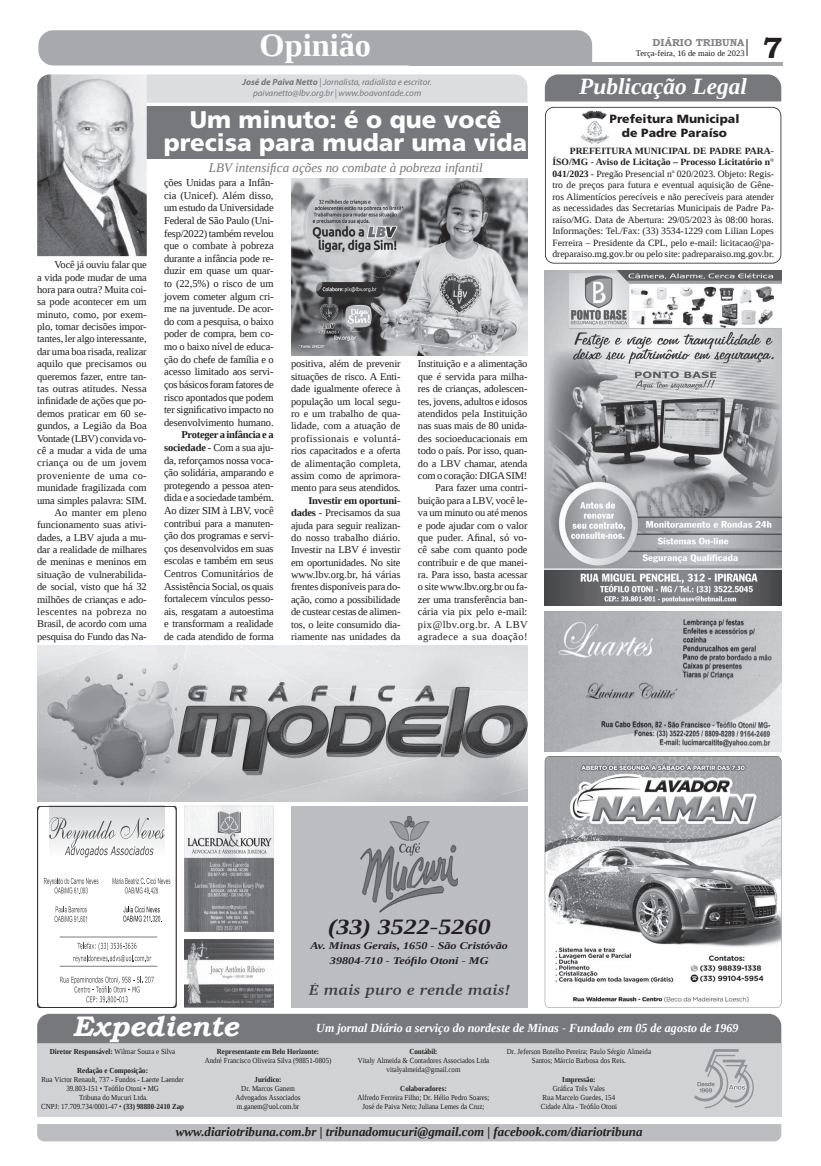
<style>
.page{position:relative;width:821px;height:1166px;background:#fff}
.page>*{position:absolute;margin:0;border:0;box-sizing:border-box;transform-origin:0 0}
.t1{font:700 32.38px "Liberation Serif";color:#fff}
.t2{font:700 29.31px "Bookman Old Style";color:#231f20}
.t3{font:italic 700 28.26px "Bookman Old Style";color:#fff}
.t4{font:900 24.06px/23.2px "Frutiger LT Std";color:#fff;text-align:center}
.t5{font:italic 700 23.28px "Liberation Serif";color:#fff}
.t6{font:italic 700 21.96px "Liberation Serif";color:#231f20;scale:1.19 1}
.t7{font:italic 13.12px "Liberation Serif";color:#76787b}
.t8{font:italic 700 12.95px "Liberation Serif";color:#231f20}
.t9{font:italic 700 12.34px "Liberation Serif";color:#fff}
.t10{font:900 11.9px/14.3px "Frutiger LT Std";color:#231f20;text-align:center}
.t11{font:10.5px/12.6px "Liberation Serif";letter-spacing:-.015em;color:#231f20;text-align:justify}
.t12{font:10.33px/12.4px "Liberation Serif";letter-spacing:-.015em;color:#231f20;text-align:right}
.t13{font:italic 700 10.33px/15px "Liberation Serif";color:#231f20;text-align:center;scale:1.19 1}
.t14{font:700 10.06px "Bookman Old Style";color:#808285}
.t15{font:9.54px/11.5px "Liberation Serif";letter-spacing:-.005em;color:#231f20;text-align:justify}
.t16{font:italic 9.01px/10.8px "Myriad Pro";color:#76787b;text-align:center}
.t17{font:8.4px "Liberation Serif";color:#231f20}
.t18{font:7.7px/9.2px "Liberation Serif";color:#231f20;text-align:center;scale:.91 1}
.t19{font:700 7.7px "Liberation Serif";color:#231f20;scale:.91 1}
.s1{font-weight:700}
.s2{font-weight:400}
</style>
<div class="page">
<hr style="left:409px;top:62px;width:374px;height:3px;background:#a8a9ad">
<div style="left:38px;top:30px;width:554px;height:35px;background:#a8a9ad"></div>
<svg style="left:747px;top:39px;width:1px;height:17px"></svg>
<div style="left:37px;top:1124px;width:744px;height:17px;background:#bcbdc0"></div>
<div style="left:545px;top:74px;width:236px;height:27px;background:#76787b"></div>
<svg style="left:545px;top:107px;width:236px;height:156px"></svg>
<img style="left:581px;top:110px;width:29px;height:34px">
<div style="left:37px;top:1043px;width:744px;height:73px;background:#d1d2d4"></div>
<div style="left:37px;top:1014px;width:744px;height:29px;background:#76787b"></div>
<img style="left:545px;top:611px;width:236px;height:140px">
<img style="left:545px;top:270px;width:236px;height:335px">
<svg style="left:694px;top:1049px;width:60px;height:59px"></svg>
<svg style="left:37px;top:806px;width:140px;height:202px"></svg>
<svg style="left:184px;top:806px;width:90px;height:125px"></svg>
<img style="left:184px;top:939px;width:90px;height:69px">
<div style="left:291px;top:806px;width:236px;height:202px;background:#bcbdc0"></div>
<img style="left:361px;top:816px;width:97px;height:97px">
<img style="left:308px;top:983px;width:202px;height:15px">
<svg style="left:545px;top:756px;width:236px;height:252px"></svg>
<div style="left:146px;top:106px;width:381px;height:53px;background:#76787b"></div>
<svg style="left:147px;top:74px;width:380px;height:29px;background:#dcdddf"></svg>
<img style="left:37px;top:74px;width:110px;height:182px">
<img style="left:291px;top:179px;width:236px;height:177px">
<img style="left:37px;top:646px;width:490px;height:155px">
<p class="t12" style="left:37px;top:258px;width:111px">Você já ouviu falar que<br>a vida pode mudar de uma hora para outra? Muita coi&shy;sa pode acontecer em um minuto, como, por exem&shy;plo, tomar decisões impor&shy;tantes, ler algo interessante, dar uma boa risada, realizar aquilo que precisamos ou queremos fazer, entre tan&shy;tas outras atitudes. Nessa infinidade de ações que po&shy;demos praticar em 60 se&shy;gundos, a Legião da Boa<br>Vontade (LBV) convida vo&shy;cê a mudar a vida de uma criança ou de um jovem proveniente de uma co&shy;munidade fragilizada com uma simples palavra: SIM.<br>Ao manter em pleno funcionamento suas ativi&shy;dades, a LBV ajuda a mu&shy;dar a realidade de milhares de meninas e meninos em situação de vulnerabilida&shy;de social, visto que há 32 milhões de crianças e ado&shy;lescentes na pobreza no<br>Brasil, de acordo com uma pesquisa do Fundo das Na-</p>
<h1 class="t1" style="left:260px;top:24px;width:113px">Opinião</h1>
<p class="t16" style="left:243px;top:76px;width:191px"><span class="s1">José de Paiva Netto</span> | Jornalista, radialista e escritor. paivanetto@lbv.org.br | www.boavontade.com</p>
<h3 class="t4" style="left:164px;top:107px;width:365px">Um minuto: é o que você precisa para mudar uma vida</h3>
<p class="t7" style="left:209px;top:160px;width:275px">LBV intensifica ações no combate à pobreza infantil</p>
<p class="t11" style="left:164px;top:176px;width:111px">ções Unidas para a Infân&shy;cia (Unicef). Além disso, um estudo da Universidade Federal de São Paulo (Uni&shy;fesp/2022) também revelou que o combate à pobreza durante a infância pode re&shy;duzir em quase um quar&shy;to (22,5%) o risco de um jovem cometer algum cri&shy;me na juventude. De acor&shy;do com a pesquisa, o baixo poder de compra, bem co&shy;mo o baixo nível de educa&shy;ção do chefe de família e o acesso limitado aos servi&shy;ços básicos foram fatores de risco apontados que podem ter significativo impacto no desenvolvimento humano.</p>
<p class="t11" style="left:164px;top:428px;width:111px;text-indent:17px"><span class="s1">Proteger a infância e a sociedade</span> - Com a sua aju&shy;da, reforçamos nossa voca&shy;ção solidária, amparando e protegendo a pessoa aten&shy;dida e a sociedade também.<br>Ao dizer SIM à LBV, você contribui para a manuten&shy;ção dos programas e servi&shy;ços desenvolvidos em suas escolas e também em seus Centros Comunitários de Assistência Social, os quais fortalecem vínculos pesso&shy;ais, resgatam a autoestima e transformam a realidade de cada atendido de forma</p>
<p class="t12" style="left:291px;top:358px;width:111px;text-align:justify">positiva, além de prevenir situações de risco. A Enti&shy;dade igualmente oferece à população um local segu&shy;ro e um trabalho de qua&shy;lidade, com a atuação de profissionais e voluntá&shy;rios capacitados e a oferta de alimentação completa, assim como de aprimora&shy;mento para seus atendidos.</p>
<p class="t12" style="left:291px;top:494px;width:111px;text-align:justify;text-indent:17px"><span class="s1">Investir em oportuni&shy;dades</span> - Precisamos da sua ajuda para seguir realizan&shy;do nosso trabalho diário.<br>Investir na LBV é investir em oportunidades. No site www.lbv.org.br, há várias frentes disponíveis para do&shy;ação, como a possibilidade de custear cestas de alimen&shy;tos, o leite consumido dia&shy;riamente nas unidades da</p>
<p class="t12" style="left:418px;top:358px;width:111px">Instituição e a alimentação que é servida para milha&shy;res de crianças, adolescen&shy;tes, jovens, adultos e idosos atendidos pela Instituição nas suas mais de 80 unida&shy;des socioeducacionais em todo o país. Por isso, quan&shy;do a LBV chamar, atenda com o coração: DIGA SIM!<br>Para fazer uma contri&shy;buição para a LBV, você le&shy;va um minuto ou até menos e pode ajudar com o valor que puder. Afinal, só vo&shy;cê sabe com quanto pode contribuir e de que manei&shy;ra. Para isso, basta acessar o site www.lbv.org.br ou fa&shy;zer uma transferência ban&shy;cária via pix pelo e-mail: pix@lbv.org.br. A LBV agradece a sua doação!</p>
<p class="t14" style="left:653px;top:35px;width:93px">DIÁRIO TRIBUNA</p>
<p class="t17" style="left:636px;top:48px;width:110px">Terça-feira, 16 de maio de 2023</p>
<h3 class="t5" style="left:579px;top:71px;width:169px">Publicação Legal</h3>
<p class="t10" style="left:610px;top:111px;width:131px">Prefeitura Municipal de Padre Paraíso</p>
<h2 class="t2" style="left:763px;top:27px;width:21px">7</h2>
<p class="t15" style="left:552px;top:145px;width:223px;text-indent:17px"><span class="s1">PREFEITURA MUNICIPAL DE PADRE PARA-ÍSO/MG - Aviso de Licitação – Processo Licitatório n° 041/2023</span> - Pregão Presencial n<sup>o</sup> 020/2023. Objeto: Regis&shy;tro de preços para futura e eventual aquisição de Gêne&shy;ros Alimentícios perecíveis e não perecíveis para atender as necessidades das Secretarias Municipais de Padre Pa&shy;raíso/MG. Data de Abertura: 29/05/2023 às 08:00 horas.<br>Informações: Tel./Fax: (33) 3534-1229 com Lilian Lopes Ferreira – Presidente da CPL, pelo e-mail: licitacao@pa&shy;dreparaiso.mg.gov.br ou pelo site: padreparaiso.mg.gov.br.</p>
<h3 class="t6" style="left:328px;top:912px;width:138px">(33) 3522-5260</h3>
<p class="t13" style="left:311px;top:938px;width:167px">Av. Minas Gerais, 1650 - São Cristóvão<br>39804-710 - Teófilo Otoni - MG</p>
<h3 class="t3" style="left:73px;top:1005px;width:167px">Expediente</h3>
<p class="t9" style="left:316px;top:1020px;width:424px">Um jornal Diário a serviço do nordeste de Minas - Fundado em 05 de agosto de 1969</p>
<p class="t19" style="left:50px;top:1046px;width:139px">Diretor Responsável: <span class="s2">Wilmar Souza e Silva</span></p>
<p class="t19" style="left:77px;top:1065px;width:79px">Redação e Composição:</p>
<p class="t18" style="left:41px;top:1074px;width:159px">Rua Victor Renault, 737 - Fundos - Laerte Laender 39.803-151 • Teófilo Otoni • MG<br>Tribuna do Mucuri Ltda.<br>CNPJ: 17.709.734/0001-47 • <span class="s1">(33) 98880-2410 Zap</span></p>
<p class="t19" style="left:409px;top:1046px;width:33px">Contábil:</p>
<p class="t18" style="left:358px;top:1056px;width:146px">Vitaly Almeida &amp; Contadores Associados Ltda vitalyalmeida@gmail.com</p>
<p class="t19" style="left:400px;top:1083px;width:52px">Colaboradores:</p>
<p class="t18" style="left:358px;top:1093px;width:147px">Alfredo Ferreira Filho; Dr. Hélio Pedro Soares;<br>José de Paiva Neto; Juliana Lemes da Cruz;</p>
<p class="t19" style="left:217px;top:1046px;width:114px">Representante em Belo Horizonte:</p>
<p class="t18" style="left:205px;top:1056px;width:141px">André Francisco Oliveira Silva (98851-0805)</p>
<p class="t19" style="left:255px;top:1074px;width:31px">Jurídico:</p>
<p class="t18" style="left:236px;top:1083px;width:73px">Dr. Marcos Ganem<br>Advogados Associados m.ganem@uol.com.br</p>
<p class="t18" style="left:507px;top:1047px;width:160px">Dr. Jeferson Botelho Pereira; Paulo Sérgio Almeida<br>Santos; Márcio Barbosa dos Reis.</p>
<p class="t19" style="left:562px;top:1074px;width:38px">Impressão:</p>
<p class="t18" style="left:541px;top:1084px;width:85px">Gráfica Três Vales<br>Rua Marcelo Guedes, 154<br>Cidade Alta - Teófilo Otoni</p>
<p class="t8" style="left:176px;top:1123px;width:468px">www.diariotribuna.com.br | tribunadomucuri@gmail.com | facebook.com/diariotribuna</p>
</div>
